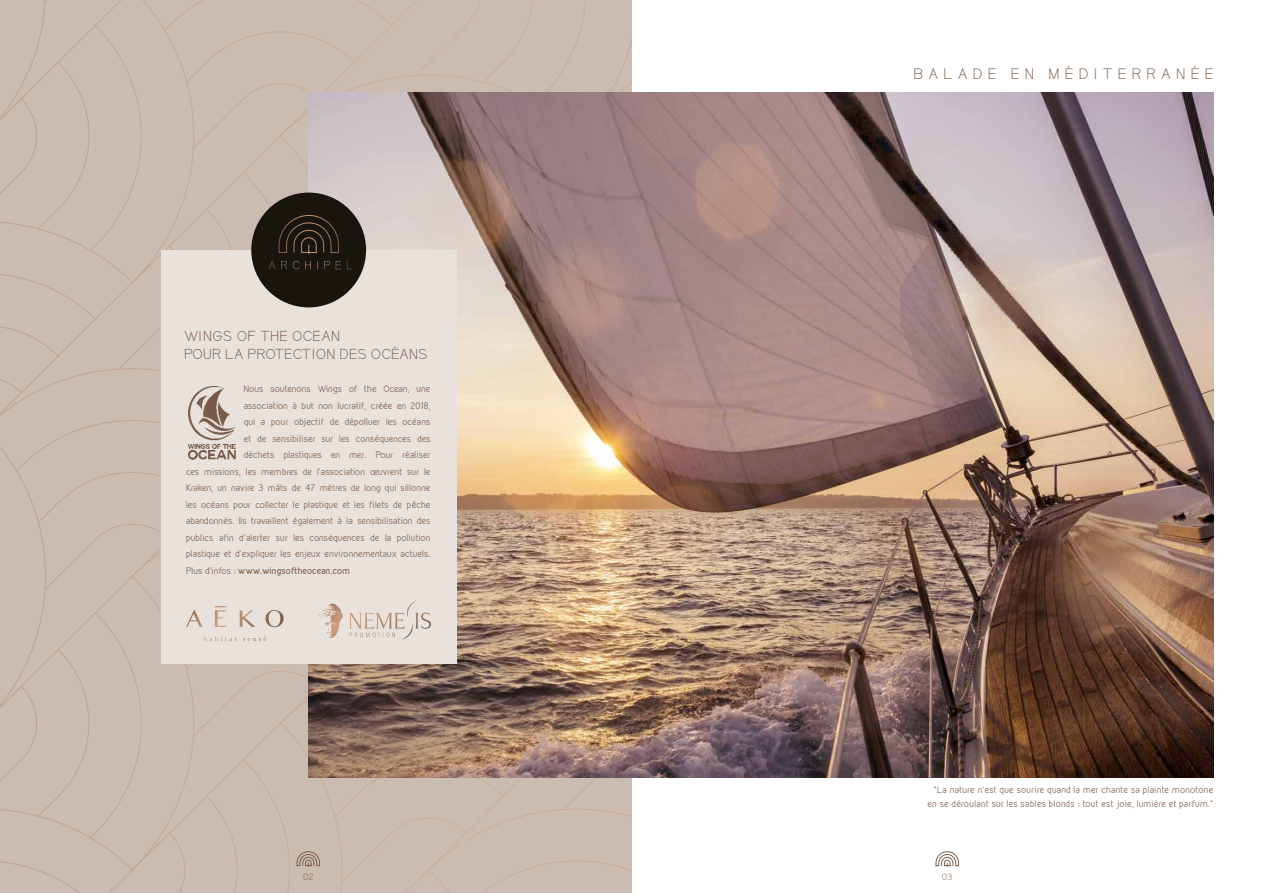
<style>
.page{position:relative;width:1263px;height:893px;background:#fff}
.page>*{position:absolute;margin:0;border:0;box-sizing:border-box;transform-origin:0 0}
.t1{font:300 13.5px "Kirvy";letter-spacing:.36em;color:#7c5f4a;scale:1.07 1}
.t2{font:300 12.9px/18.1px "Kirvy";letter-spacing:.01em;color:#7c5f4a;scale:1.07 1}
.t3{font:8.25px "Kirvy";color:#7c5f4a}
.t4{font:8.25px/13.4px "Kirvy";letter-spacing:.02em;color:#7c5f4a;text-align:right}
.t5{font:700 8.25px "Kirvy";letter-spacing:-.01em;color:#7c5f4a}
.t6{font:8.25px "Kirvy";letter-spacing:-.02em;color:#7c5f4a}
.t7{font:300 8.25px "Kirvy";color:#7c5f4a;scale:1.07 1}
.s1{font-weight:400}
</style>
<div class="page">
<div style="left:0;top:0;width:631px;height:893px;background:#cbbcb1"></div>
<img style="left:309px;top:93px;width:904px;height:684px">
<svg style="left:297px;top:851px;width:23px;height:15px"></svg>
<svg style="left:936px;top:851px;width:23px;height:15px"></svg>
<div style="left:161px;top:250px;width:295px;height:413px;background:#e8e1dc"></div>
<div style="left:251px;top:193px;width:115px;height:114px;background:#18140e;border-radius:50%"></div>
<svg style="left:278px;top:215px;width:61px;height:39px"></svg>
<svg style="left:269px;top:261px;width:83px;height:8px"></svg>
<svg style="left:186px;top:606px;width:98px;height:35px"></svg>
<svg style="left:328px;top:600px;width:90px;height:18px"></svg>
<img style="left:188px;top:386px;width:48px;height:74px">
<h2 class="t2" style="left:184px;top:327px;width:229px">WINGS OF THE OCEAN<br>POUR LA PROTECTION DES OCÉANS</h2>
<p class="t6" style="left:244px;top:383px;width:188px">Nous soutenons Wings of the Ocean, une</p>
<p class="t3" style="left:244px;top:400px;width:188px">association à but non lucratif, créée en 2018,</p>
<p class="t3" style="left:244px;top:416px;width:188px">qui a pour objectif de dépolluer les océans</p>
<p class="t3" style="left:244px;top:433px;width:188px">et de sensibiliser sur les conséquences des</p>
<p class="t3" style="left:244px;top:449px;width:188px">déchets plastiques en mer. Pour réaliser</p>
<p class="t3" style="left:186px;top:466px;width:246px">ces missions, les membres de l’association œuvrent sur le</p>
<p class="t3" style="left:186px;top:482px;width:246px">Kraken, un navire 3 mâts de 47 mètres de long qui sillonne</p>
<p class="t3" style="left:186px;top:499px;width:246px">les océans pour collecter le plastique et les filets de pêche</p>
<p class="t3" style="left:186px;top:515px;width:246px">abandonnés. Ils travaillent également à la sensibilisation des</p>
<p class="t3" style="left:186px;top:532px;width:246px">publics afin d’alerter sur les conséquences de la pollution</p>
<p class="t3" style="left:186px;top:548px;width:246px">plastique et d’expliquer les enjeux environnementaux actuels.</p>
<p class="t5" style="left:186px;top:565px;width:166px"><span class="s1">Plus d’infos :</span> www.wingsoftheocean.com</p>
<h1 class="t1" style="left:914px;top:65px;width:282px">BALADE EN MÉDITERRANÉE</h1>
<p class="t4" style="left:927px;top:783px;width:287px">“La nature n’est que sourire quand la mer chante sa plainte monotone en se déroulant sur les sables blonds : tout est joie, lumière et parfum.”</p>
<p class="t7" style="left:303px;top:872px;width:11px">02</p>
<p class="t7" style="left:942px;top:872px;width:11px">03</p>
</div>
